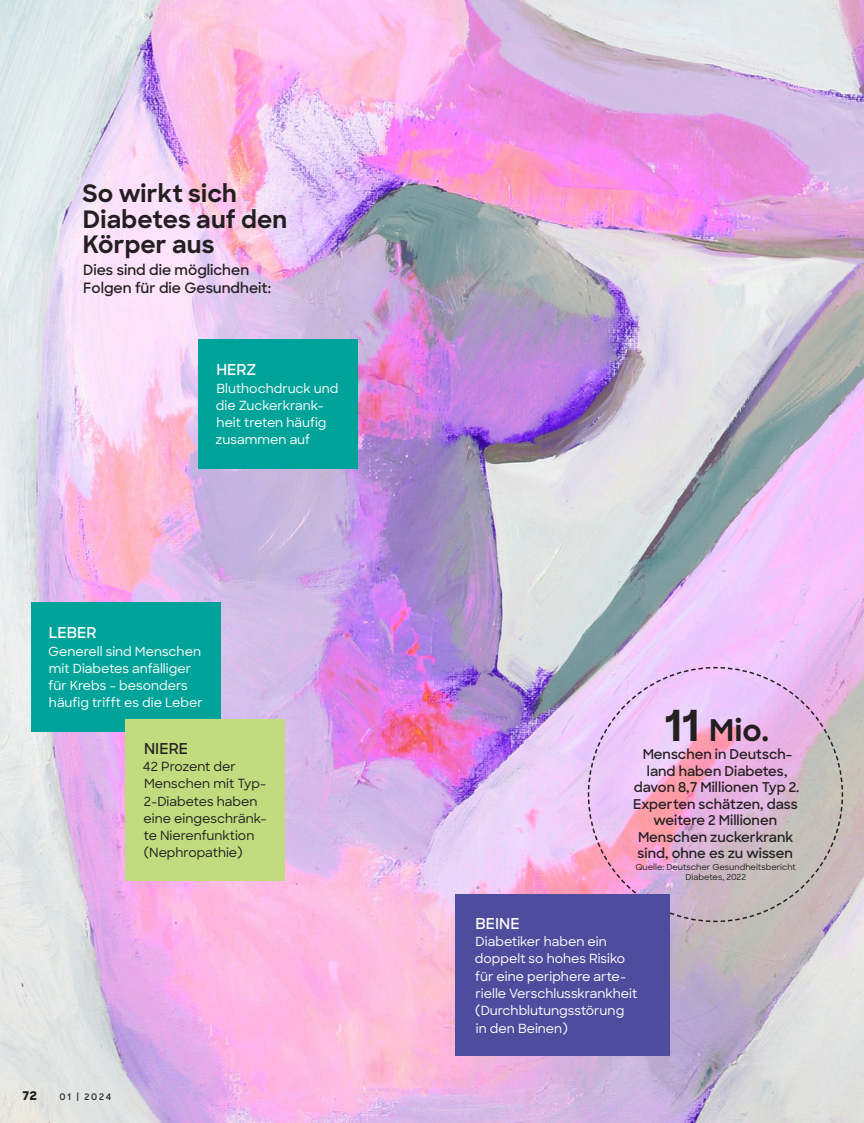
<style>
.page{position:relative;width:864px;height:1123px;background:#fff}
.page>*{position:absolute;margin:0;border:0;box-sizing:border-box;transform-origin:0 0}
.t1{font:700 29.85px "Sharp Sans";color:#231f20}
.P23_HD_3{font:700 24px/25.5px "Sharp Sans";letter-spacing:.005em;color:#231f20}
.Abnäher_Head{font:600 15px "Sharp Sans";color:#fff}
.Abnäher_Head-2{font:600 15px "Sharp Sans";color:#231f20}
.P23_VS_3{font:600 14.25px/18px "Sharp Sans";color:#231f20}
.t2{font:600 13.5px/16.5px "Sharp Sans";color:#231f20;text-align:center}
.Abnäher_Text{font:500 12.6px/17.2px "Sharp Sans";color:#fff}
.Abnäher_Text-2{font:500 12.6px/17.2px "Sharp Sans";color:#231f20}
.t3{font:800 12px "Sharp Sans";color:#231f20}
.t4{font:600 9px "Sharp Sans";letter-spacing:.19em;color:#231f20}
.P23_Credit___Quelle{font:500 8.25px/10.2px "Sharp Sans";color:#231f20;text-align:center}
.s1{font-size:42.75px}
</style>
<div class="page">
<img style="left:0;top:0;width:863px;height:1123px">
<div style="left:31px;top:602px;width:189px;height:130px;background:#00a399"></div>
<div style="left:125px;top:719px;width:160px;height:161px;background:#c1db7e"></div>
<div style="left:198px;top:339px;width:159px;height:130px;background:#00a399"></div>
<svg style="left:586px;top:666px;width:257px;height:256px;background:#deb7d6"></svg>
<div style="left:455px;top:894px;width:214px;height:161px;background:#4e4d9d"></div>
<p class="P23_HD_3" style="left:82px;top:180px;width:206px">So wirkt sich<br>Diabetes auf den<br>Körper aus</p>
<p class="P23_VS_3" style="left:83px;top:261px;width:189px">Dies sind die möglichen<br>Folgen für die Gesundheit:</p>
<p class="Abnäher_Head" style="left:216px;top:359px;width:41px">HERZ</p>
<p class="Abnäher_Text" style="left:215px;top:379px;width:124px">Bluthochdruck und die Zuckerkrank&shy;heit treten häufig zusammen auf</p>
<p class="Abnäher_Head" style="left:49px;top:622px;width:49px">LEBER</p>
<p class="Abnäher_Text" style="left:48px;top:642px;width:156px">Generell sind Menschen mit Diabetes anfälliger für Krebs – besonders häufig trifft es die Leber</p>
<p class="Abnäher_Head-2" style="left:144px;top:737px;width:45px">NIERE</p>
<p class="Abnäher_Text-2" style="left:143px;top:757px;width:125px">42 Prozent der<br>Menschen mit Typ-<br>2-Diabetes haben eine eingeschränk&shy;te Nierenfunktion (Nephropathie)</p>
<p class="t3" style="left:23px;top:1086px;width:16px">72</p>
<p class="t4" style="left:60px;top:1090px;width:53px">01 | 2024</p>
<p class="t1" style="left:664px;top:707px;width:106px"><span class="s1">11</span> Mio.</p>
<p class="t2" style="left:633px;top:745px;width:168px">Menschen in Deutsch&shy;land haben Diabetes, davon 8,7 Millionen Typ 2.<br>Experten schätzen, dass weitere 2 Millionen<br>Menschen zuckerkrank sind, ohne es zu wissen</p>
<p class="P23_Credit___Quelle" style="left:635px;top:861px;width:162px">Quelle: Deutscher Gesundheitsbericht<br>Diabetes, 2022</p>
<p class="Abnäher_Head" style="left:475px;top:912px;width:46px">BEINE</p>
<p class="Abnäher_Text" style="left:475px;top:932px;width:164px">Diabetiker haben ein doppelt so hohes Risiko für eine periphere arte&shy;rielle Verschlusskrankheit (Durchblutungsstörung in den Beinen)</p>
</div>
